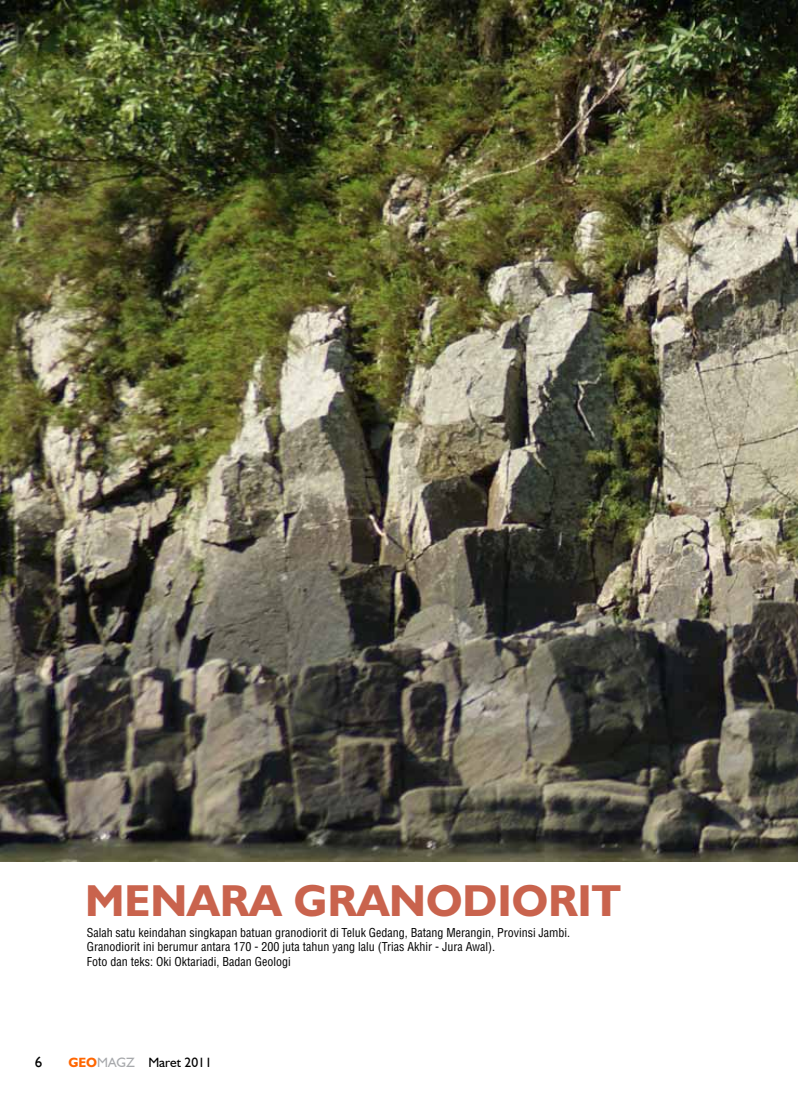
<style>
.page{position:relative;width:798px;height:1106px;background:#fff}
.page>*{position:absolute;margin:0;border:0;box-sizing:border-box;transform-origin:0 0}
.t1{font:700 45px "Humanist 521 BT";color:#c9634d}
.t2{font:15px "Gill Sans";color:#000}
.t3{font:13.5px "Humanist 521 BT";color:#000}
.t4{font:condensed 12px/14.4px "Helvetica";color:#000}
.s1{font-weight:700;color:#f60}
.s2{color:#a7a9ac}
</style>
<div class="page">
<img style="left:0;top:0;width:797px;height:861px">
<h1 class="t1" style="left:85px;top:872px;width:537px">MENARA GRANODIORIT</h1>
<p class="t4" style="left:87px;top:925px;width:485px">Salah satu keindahan singkapan batuan granodiorit di Teluk Gedang, Batang Merangin, Provinsi Jambi.<br>Granodiorit ini berumur antara 170 - 200 juta tahun yang lalu (Trias Akhir - Jura Awal).<br>Foto dan teks: Oki Oktariadi, Badan Geologi</p>
<p class="t2" style="left:35px;top:1053px;width:9px">6</p>
<p class="t3" style="left:68px;top:1054px;width:145px"><span class="s1">GEO</span><span class="s2">MAGZ</span> Maret 2011</p>
</div>
